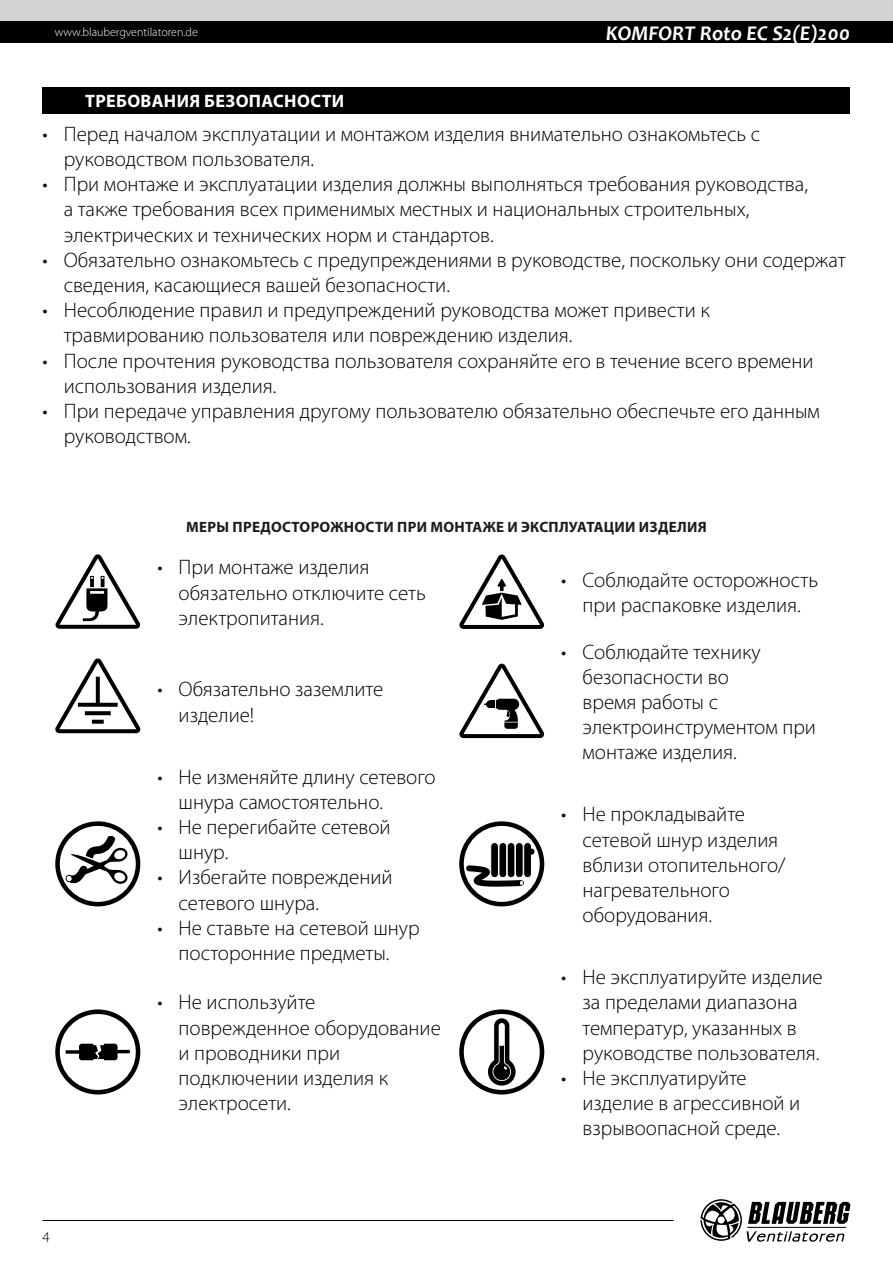
<style>
.page{position:relative;width:893px;height:1263px;background:#fff}
.page>*{position:absolute;margin:0;border:0;box-sizing:border-box;transform-origin:0 0}
.t1{font:300 21px/25.2px "Myriad Pro";color:#000}
.t2{font:italic 700 21px "Candara";color:#fff}
.t3{font:700 18px "Myriad Pro";letter-spacing:.02em;color:#fff}
.t4{font:700 15px "Myriad Pro";letter-spacing:.02em;color:#1d1c1b}
.t5{font:300 15px "Myriad Pro";color:#000}
.t6{font:300 12px "Myriad Pro";color:#fff}
</style>
<div class="page">
<div style="left:0;top:0;width:893px;height:21px;background:#d1d3d4"></div>
<div style="left:0;top:21px;width:893px;height:22px;background:#000"></div>
<svg style="left:700px;top:1199px;width:150px;height:43px"></svg>
<hr style="left:43px;top:1220px;width:631px;height:1px;background:#000">
<div style="left:43px;top:87px;width:807px;height:27px;background:#000"></div>
<svg style="left:55px;top:554px;width:85px;height:75px"></svg>
<svg style="left:459px;top:554px;width:85px;height:75px"></svg>
<svg style="left:55px;top:658px;width:85px;height:75px"></svg>
<svg style="left:96px;top:677px;width:4px;height:26px"></svg>
<svg style="left:78px;top:703px;width:40px;height:4px"></svg>
<svg style="left:85px;top:711px;width:26px;height:4px"></svg>
<svg style="left:92px;top:720px;width:12px;height:4px"></svg>
<svg style="left:459px;top:664px;width:85px;height:74px"></svg>
<svg style="left:55px;top:821px;width:85px;height:85px"></svg>
<svg style="left:459px;top:821px;width:85px;height:85px"></svg>
<svg style="left:55px;top:1009px;width:85px;height:85px"></svg>
<svg style="left:459px;top:1009px;width:85px;height:85px"></svg>
<p class="t6" style="left:55px;top:26px;width:145px">www.blaubergventilatoren.de</p>
<p class="t2" style="left:606px;top:20px;width:246px">KOMFORT Roto EC S2(E)200</p>
<p class="t3" style="left:85px;top:89px;width:261px">ТРЕБОВАНИЯ БЕЗОПАСНОСТИ</p>
<p class="t1" style="left:64px;top:122px;width:698px;text-indent:-21px">• Перед началом эксплуатации и монтажом изделия внимательно ознакомьтесь с руководством пользователя.</p>
<p class="t1" style="left:64px;top:172px;width:746px;text-indent:-21px">• При монтаже и эксплуатации изделия должны выполняться требования руководства, а также требования всех применимых местных и национальных строительных, электрических и технических норм и стандартов.</p>
<p class="t1" style="left:64px;top:248px;width:784px;text-indent:-21px">• Обязательно ознакомьтесь с предупреждениями в руководстве, поскольку они содержат сведения, касающиеся вашей безопасности.</p>
<p class="t1" style="left:64px;top:298px;width:647px;text-indent:-21px">• Несоблюдение правил и предупреждений руководства может привести к травмированию пользователя или повреждению изделия.</p>
<p class="t1" style="left:64px;top:348px;width:751px;text-indent:-21px">• После прочтения руководства пользователя сохраняйте его в течение всего времени использования изделия.</p>
<p class="t1" style="left:64px;top:399px;width:758px;text-indent:-21px">• При передаче управления другому пользователю обязательно обеспечьте его данным руководством.</p>
<p class="t4" style="left:186px;top:517px;width:522px">МЕРЫ ПРЕДОСТОРОЖНОСТИ ПРИ МОНТАЖЕ И ЭКСПЛУАТАЦИИ ИЗДЕЛИЯ</p>
<p class="t1" style="left:179px;top:555px;width:249px;text-indent:-21px">• При монтаже изделия обязательно отключите сеть электропитания.</p>
<p class="t1" style="left:561px;top:568px;width:258px;text-align:center">• Соблюдайте осторожность при распаковке изделия.</p>
<p class="t5" style="left:43px;top:1228px;width:9px">4</p>
<p class="t1" style="left:179px;top:677px;width:206px;text-indent:-21px">• Обязательно заземлите изделие!</p>
<p class="t1" style="left:179px;top:764px;width:259px;text-indent:-21px">• Не изменяйте длину сетевого шнура самостоятельно.</p>
<p class="t1" style="left:179px;top:815px;width:214px;text-indent:-21px">• Не перегибайте сетевой шнур.</p>
<p class="t1" style="left:179px;top:865px;width:215px;text-indent:-21px">• Избегайте повреждений сетевого шнура.</p>
<p class="t1" style="left:157px;top:915px;width:264px;text-align:center">• Не ставьте на сетевой шнур посторонние предметы.</p>
<p class="t1" style="left:179px;top:990px;width:264px;text-indent:-21px">• Не используйте поврежденное оборудование и проводники при подключении изделия к электросети.</p>
<p class="t1" style="left:583px;top:639px;width:235px;text-indent:-21px">• Соблюдайте технику безопасности во<br>время работы с электроинструментом при монтаже изделия.</p>
<p class="t1" style="left:583px;top:802px;width:205px;text-indent:-21px">• Не прокладывайте сетевой шнур изделия вблизи отопительного/ нагревательного оборудования.</p>
<p class="t1" style="left:583px;top:965px;width:242px;text-indent:-21px">• Не эксплуатируйте изделие за пределами диапазона температур, указанных в руководстве пользователя.</p>
<p class="t1" style="left:583px;top:1066px;width:219px;text-indent:-21px">• Не эксплуатируйте изделие в агрессивной и взрывоопасной среде.</p>
</div>
